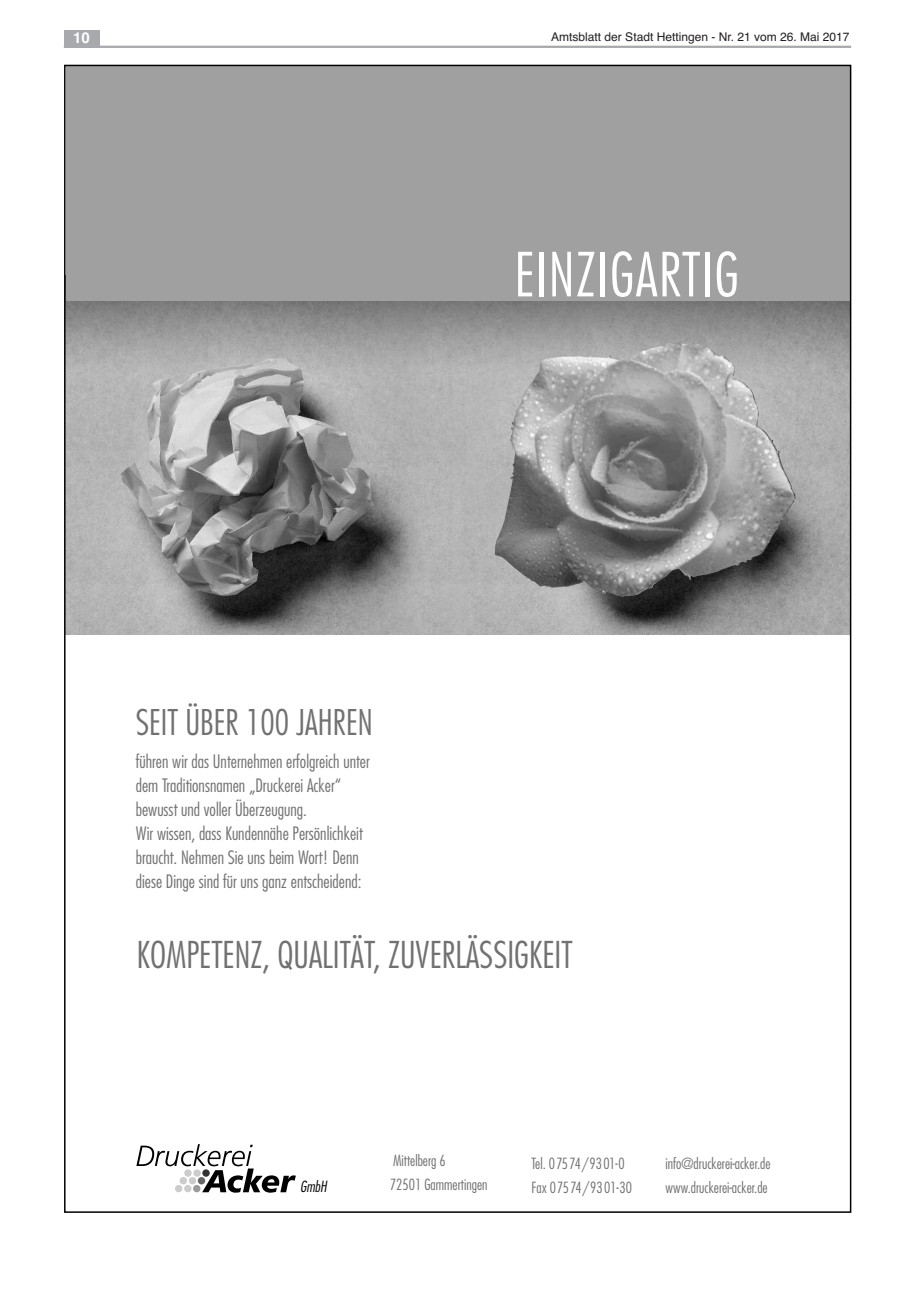
<style>
.page{position:relative;width:915px;height:1297px;background:#fff}
.page>*{position:absolute;margin:0;border:0;box-sizing:border-box;transform-origin:0 0}
.t1{font:300 condensed 59.1px "Futura";letter-spacing:.025em;color:#fff}
.t2{font:300 condensed 36px "Futura";color:#717171}
.t3{font:300 condensed 34.5px "Futura";color:#717171}
.t4{font:300 condensed 18px/24px "Futura";color:#717171}
.t5{font:300 condensed 15px/24px "Futura";color:#717171}
.t6{font:italic 300 condensed 15px "Futura";color:#000}
.t7{font:700 15px "Helvetica";color:#fff}
.t8{font:12px "Helvetica";color:#231f20}
</style>
<div class="page">
<img style="left:67px;top:300px;width:781px;height:335px">
<div style="left:66px;top:66px;width:784px;height:234px;background:#a0a0a0"></div>
<img style="left:624px;top:341px;width:171px;height:239px">
<svg style="left:136px;top:1144px;width:160px;height:49px"></svg>
<div style="left:202px;top:1169px;width:8px;height:8px;background:#333;border-radius:50%"></div>
<div style="left:198px;top:1177px;width:7px;height:7px;background:#666;border-radius:50%"></div>
<div style="left:193px;top:1185px;width:7px;height:7px;background:#999;border-radius:50%"></div>
<div style="left:193px;top:1169px;width:8px;height:8px;background:#ccc;border-radius:50%"></div>
<div style="left:189px;top:1177px;width:7px;height:7px;background:#ccc;border-radius:50%"></div>
<div style="left:184px;top:1185px;width:7px;height:7px;background:#ccc;border-radius:50%"></div>
<div style="left:184px;top:1169px;width:8px;height:8px;background:#ccc;border-radius:50%"></div>
<div style="left:179px;top:1177px;width:8px;height:7px;background:#ccc;border-radius:50%"></div>
<div style="left:175px;top:1185px;width:7px;height:7px;background:#ccc;border-radius:50%"></div>
<hr style="left:64px;top:46px;width:786px;height:2px;background:#a8a9ad">
<div style="left:64px;top:30px;width:35px;height:17px;background:#a8a9ad"></div>
<p class="t7" style="left:73px;top:29px;width:18px">10</p>
<p class="t8" style="left:551px;top:30px;width:300px">Amtsblatt der Stadt Hettingen - Nr. 21 vom 26. Mai 2017</p>
<h1 class="t1" style="left:514px;top:249px;width:226px">EINZIGARTIG</h1>
<h3 class="t3" style="left:136px;top:707px;width:238px">SEIT ÜBER 100 JAHREN</h3>
<p class="t4" style="left:136px;top:750px;width:235px">führen wir das Unternehmen erfolgreich unter dem Traditionsnamen „Druckerei Acker“ bewusst und voller Überzeugung.<br>Wir wissen, dass Kundennähe Persönlichkeit braucht. Nehmen Sie uns beim Wort! Denn diese Dinge sind für uns ganz entscheidend:</p>
<h2 class="t2" style="left:137px;top:939px;width:437px">KOMPETENZ, QUALITÄT, ZUVERLÄSSIGKEIT</h2>
<p class="t5" style="left:393px;top:1149px;width:54px">Mittelberg 6</p>
<p class="t6" style="left:300px;top:1180px;width:28px">GmbH</p>
<p class="t5" style="left:390px;top:1173px;width:99px">72501 Gammertingen</p>
<p class="t5" style="left:531px;top:1152px;width:102px">Tel. 07574/9301-0<br>Fax 07574/9301-30</p>
<p class="t5" style="left:665px;top:1152px;width:107px">info@druckerei-acker.de www.druckerei-acker.de</p>
</div>
